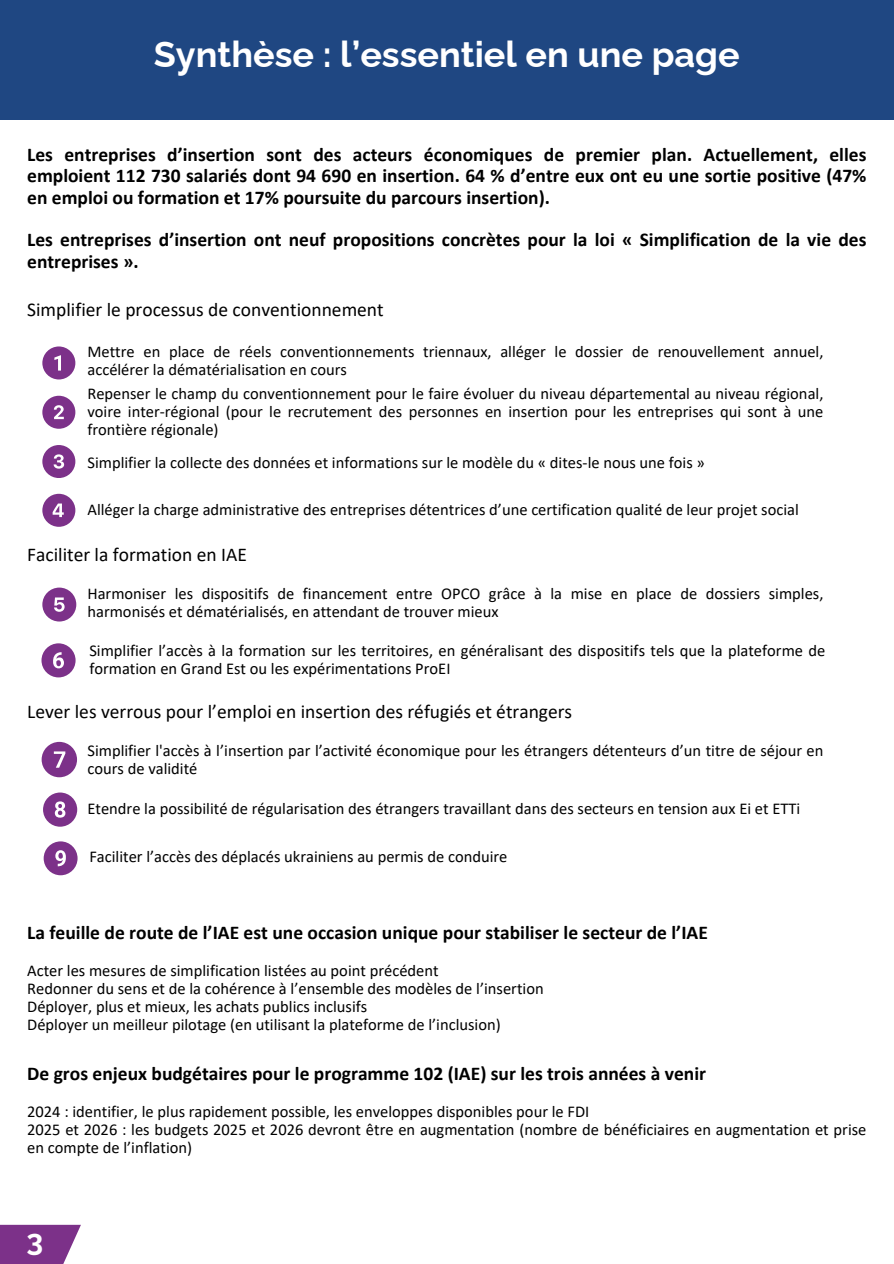
<style>
.page{position:relative;width:894px;height:1264px;background:#fff}
.page>*{position:absolute;margin:0;border:0;box-sizing:border-box;transform-origin:0 0}
.t1{font:700 36px "Raleway";color:#fff}
.t2{font:700 30px "Raleway";color:#fff}
.t3{font:700 19.5px/21.3px "Calibri";color:#000;text-align:justify}
.t4{font:19.5px "Calibri";color:#000}
.t5{font:16.5px/18px "Calibri";color:#000}
</style>
<div class="page">
<div style="left:0;top:0;width:893px;height:120px;background:#1f4782"></div>
<svg style="left:42px;top:346px;width:33px;height:33px"></svg>
<svg style="left:42px;top:396px;width:33px;height:32px"></svg>
<svg style="left:42px;top:445px;width:33px;height:32px"></svg>
<svg style="left:42px;top:494px;width:33px;height:32px"></svg>
<svg style="left:42px;top:587px;width:34px;height:34px"></svg>
<svg style="left:41px;top:643px;width:35px;height:34px"></svg>
<svg style="left:42px;top:742px;width:35px;height:35px"></svg>
<svg style="left:43px;top:792px;width:34px;height:34px"></svg>
<svg style="left:44px;top:841px;width:34px;height:34px"></svg>
<div style="left:0;top:1224px;width:81px;height:39px;background:#7c3189"></div>
<h1 class="t1" style="left:154px;top:26px;width:587px">Synthèse : l’essentiel en une page</h1>
<p class="t3" style="left:27px;top:143px;width:840px">Les entreprises d’insertion sont des acteurs économiques de premier plan. Actuellement, elles emploient 112 730 salariés dont 94 690 en insertion. 64 % d’entre eux ont eu une sortie positive (47% en emploi ou formation et 17% poursuite du parcours insertion).</p>
<p class="t3" style="left:27px;top:229px;width:840px">Les entreprises d’insertion ont neuf propositions concrètes pour la loi « Simplification de la vie des entreprises ».</p>
<p class="t4" style="left:27px;top:296px;width:358px">Simplifier le processus de conventionnement</p>
<p class="t5" style="left:87px;top:342px;width:737px">Mettre en place de réels conventionnements triennaux, alléger le dossier de renouvellement annuel, accélérer la dématérialisation en cours</p>
<p class="t5" style="left:87px;top:384px;width:737px;text-align:justify">Repenser le champ du conventionnement pour le faire évoluer du niveau départemental au niveau régional, voire inter-régional (pour le recrutement des personnes en insertion pour les entreprises qui sont à une frontière régionale)</p>
<p class="t5" style="left:87px;top:453px;width:619px">Simplifier la collecte des données et informations sur le modèle du « dites-le nous une fois »</p>
<p class="t5" style="left:87px;top:500px;width:712px">Alléger la charge administrative des entreprises détentrices d’une certification qualité de leur projet social</p>
<p class="t4" style="left:27px;top:540px;width:221px">Faciliter la formation en IAE</p>
<p class="t5" style="left:87px;top:584px;width:737px">Harmoniser les dispositifs de financement entre OPCO grâce à la mise en place de dossiers simples, harmonisés et dématérialisés, en attendant de trouver mieux</p>
<p class="t5" style="left:89px;top:641px;width:737px">Simplifier l’accès à la formation sur les territoires, en généralisant des dispositifs tels que la plateforme de formation en Grand Est ou les expérimentations ProEI</p>
<p class="t4" style="left:27px;top:698px;width:546px">Lever les verrous pour l’emploi en insertion des réfugiés et étrangers</p>
<p class="t5" style="left:87px;top:741px;width:737px">Simplifier l'accès à l’insertion par l’activité économique pour les étrangers détenteurs d’un titre de séjour en cours de validité</p>
<p class="t5" style="left:87px;top:799px;width:714px">Etendre la possibilité de régularisation des étrangers travaillant dans des secteurs en tension aux Ei et ETTi</p>
<p class="t5" style="left:89px;top:846px;width:419px">Faciliter l’accès des déplacés ukrainiens au permis de conduire</p>
<p class="t3" style="left:27px;top:921px;width:682px">La feuille de route de l’IAE est une occasion unique pour stabiliser le secteur de l’IAE</p>
<p class="t5" style="left:27px;top:960px;width:518px">Acter les mesures de simplification listées au point précédent<br>Redonner du sens et de la cohérence à l’ensemble des modèles de l’insertion Déployer, plus et mieux, les achats publics inclusifs<br>Déployer un meilleur pilotage (en utilisant la plateforme de l’inclusion)</p>
<p class="t3" style="left:27px;top:1062px;width:680px">De gros enjeux budgétaires pour le programme 102 (IAE) sur les trois années à venir</p>
<p class="t5" style="left:27px;top:1102px;width:840px">2024 : identifier, le plus rapidement possible, les enveloppes disponibles pour le FDI<br>2025 et 2026 : les budgets 2025 et 2026 devront être en augmentation (nombre de bénéficiaires en augmentation et prise en compte de l’inflation)</p>
<h2 class="t2" style="left:27px;top:1216px;width:18px">3</h2>
</div>
